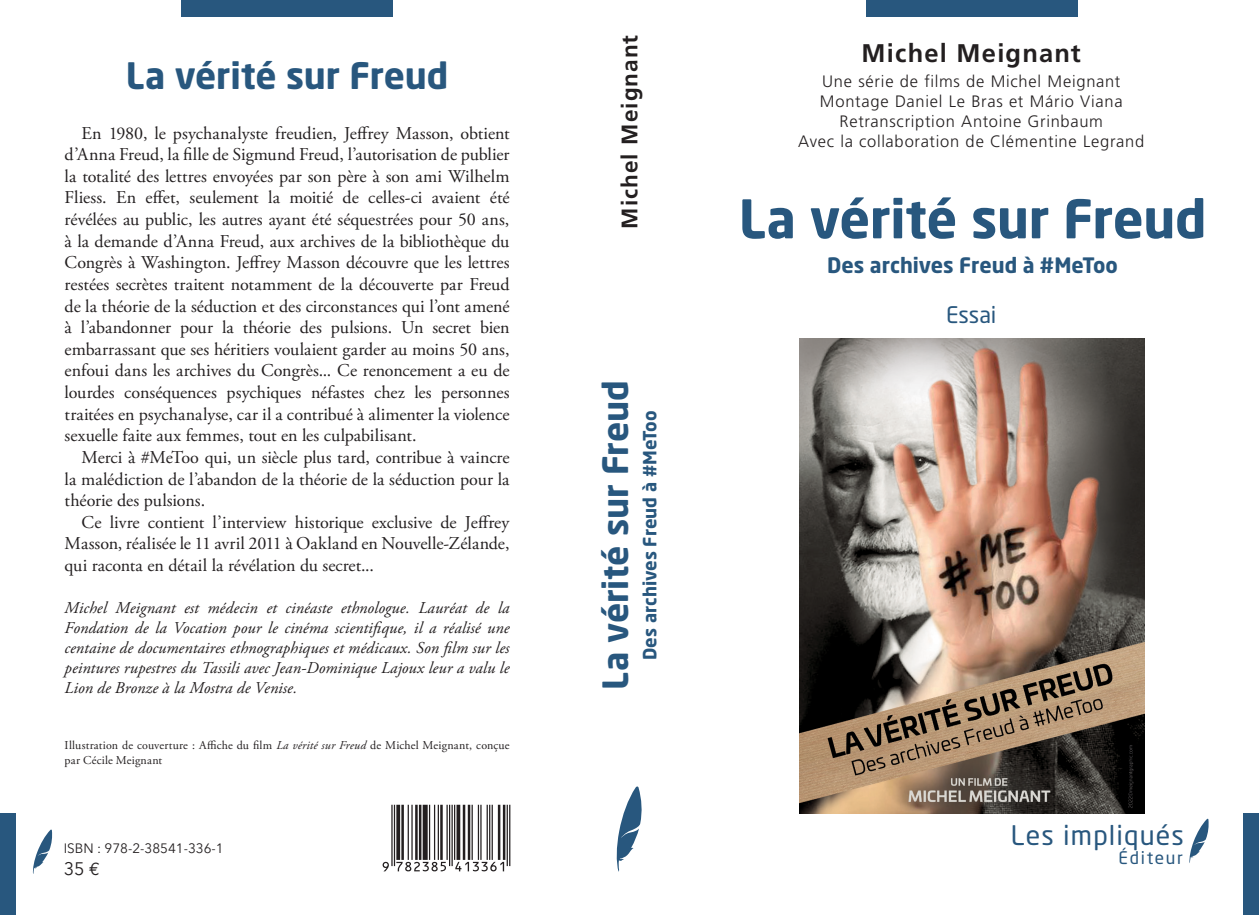
<style>
.page{position:relative;width:1259px;height:915px;background:#fff}
.page>*{position:absolute;margin:0;border:0;box-sizing:border-box;transform-origin:0 0}
.t1{font:700 52.5px "Neo Sans Std";letter-spacing:-.01em;color:#28577e}
.t2{font:700 36px "Neo Sans Std";letter-spacing:-.005em;color:#28577e}
.t3{font:700 34.5px "Neo Sans Std";letter-spacing:-.005em;color:#28577e}
.t4{font:26.7px "Neo Sans Std";letter-spacing:.045em;color:#28577e}
.t5{font:700 25.5px "Frutiger LT Std";letter-spacing:.045em;color:#231f20}
.t6{font:700 22.5px "Frutiger LT Std";letter-spacing:.045em;color:#231f20}
.t7{font:22.5px "Neo Sans Std";letter-spacing:-.005em;color:#28577e}
.t8{font:700 21px "Neo Sans Std";color:#28577e}
.t9{font:18px/21.6px "Adobe Garamond Pro";letter-spacing:-.005em;color:#231f20;text-align:justify}
.t10{font:700 18px "Neo Sans Std";color:#28577e}
.t11{font:18px "Avenir Next LT Pro";color:#231f20}
.t12{font:17.1px "Neo Sans Std";letter-spacing:.095em;color:#28577e}
.t13{font:italic 16.5px/19.8px "Adobe Garamond Pro";letter-spacing:.005em;color:#231f20;text-align:justify}
.t14{font:300 16.5px/19.8px "Frutiger LT Std";letter-spacing:.045em;color:#231f20;text-align:center}
.t15{font:13.5px "Avenir Next LT Pro";color:#231f20}
.t16{font:12px/14.4px "Adobe Garamond Pro";letter-spacing:.015em;color:#231f20}
.s1{font-style:italic}
.s2{font-family:"Euro Mono Std"}
</style>
<div class="page">
<div style="left:866px;top:0;width:212px;height:17px;background:#28577e"></div>
<div style="left:181px;top:0;width:212px;height:17px;background:#28577e"></div>
<svg style="left:32px;top:829px;width:21px;height:44px"></svg>
<div style="left:0;top:812px;width:16px;height:102px;background:#28577e"></div>
<div style="left:1243px;top:813px;width:16px;height:101px;background:#28577e"></div>
<svg style="left:616px;top:786px;width:26px;height:85px"></svg>
<svg style="left:1189px;top:818px;width:20px;height:44px"></svg>
<img style="left:800px;top:338px;width:344px;height:475px">
<svg style="left:382px;top:804px;width:128px;height:67px"></svg>
<h2 class="t2" style="left:126px;top:52px;width:324px">La vérité sur Freud</h2>
<p class="t9" style="left:65px;top:123px;width:446px;text-indent:17px">En 1980, le psychanalyste freudien, Jeffrey Masson, obtient d’Anna Freud, la fille de Sigmund Freud, l’autorisation de publier la totalité des lettres envoyées par son père à son ami Wilhelm Fliess. En effet, seulement la moitié de celles-ci avaient été révélées au public, les autres ayant été séquestrées pour 50 ans, à la demande d’Anna Freud, aux archives de la bibliothèque du Congrès à Washington. Jeffrey Masson découvre que les lettres restées secrètes traitent notamment de la découverte par Freud de la théorie de la séduction et des circonstances qui l’ont amené à l’abandonner pour la théorie des pulsions. Un secret bien embarrassant que ses héritiers voulaient garder au moins 50 ans, enfoui dans les archives du Congrès... Ce renoncement a eu de lourdes conséquences psychiques néfastes chez les personnes traitées en psychanalyse, car il a contribué à alimenter la violence sexuelle faite aux femmes, tout en les culpabilisant.</p>
<p class="t9" style="left:65px;top:447px;width:446px;text-indent:17px">Merci à #MeToo qui, un siècle plus tard, contribue à vaincre la malédiction de l’abandon de la théorie de la séduction pour la théorie des pulsions.</p>
<p class="t9" style="left:65px;top:511px;width:446px;text-indent:17px">Ce livre contient l’interview historique exclusive de Jeffrey Masson, réalisée le 11 avril 2011 à Oakland en Nouvelle-Zélande, qui raconta en détail la révélation du secret...</p>
<p class="t13" style="left:65px;top:598px;width:446px">Michel Meignant est médecin et cinéaste ethnologue. Lauréat de la Fondation de la Vocation pour le cinéma scientifique, il a réalisé une centaine de documentaires ethnographiques et médicaux. Son film sur les peintures rupestres du Tassili avec Jean-Dominique Lajoux leur a valu le Lion de Bronze à la Mostra de Venise.</p>
<p class="t16" style="left:65px;top:738px;width:446px">Illustration de couverture : Affiche du film <span class="s1">La vérité sur Freud</span> de Michel Meignant, conçue par Cécile Meignant</p>
<p class="t15" style="left:64px;top:840px;width:161px">ISBN : 978-2-38541-336-1</p>
<p class="t11" style="left:64px;top:857px;width:38px">35 <span class="s2">€</span></p>
<p class="t6" style="left:616px;top:228px;width:195px;rotate:-90deg">Michel Meignant</p>
<h3 class="t3" style="left:593px;top:689px;width:310px;rotate:-90deg">La vérité sur Freud</h3>
<p class="t10" style="left:638px;top:659px;width:251px;rotate:-90deg">Des archives Freud à #MeToo</p>
<h3 class="t5" style="left:861px;top:38px;width:221px">Michel Meignant</h3>
<p class="t14" style="left:798px;top:72px;width:348px">Une série de films de Michel Meignant Montage Daniel Le Bras et Mário Viana Retranscription Antoine Grinbaum<br>Avec la collaboration de Clémentine Legrand</p>
<h1 class="t1" style="left:738px;top:185px;width:469px">La vérité sur Freud</h1>
<p class="t8" style="left:827px;top:251px;width:292px">Des archives Freud à #MeToo</p>
<p class="t7" style="left:946px;top:300px;width:52px">Essai</p>
<h3 class="t4" style="left:1010px;top:818px;width:175px">Les impliqués</h3>
<p class="t12" style="left:1118px;top:846px;width:66px">Éditeur</p>
</div>
